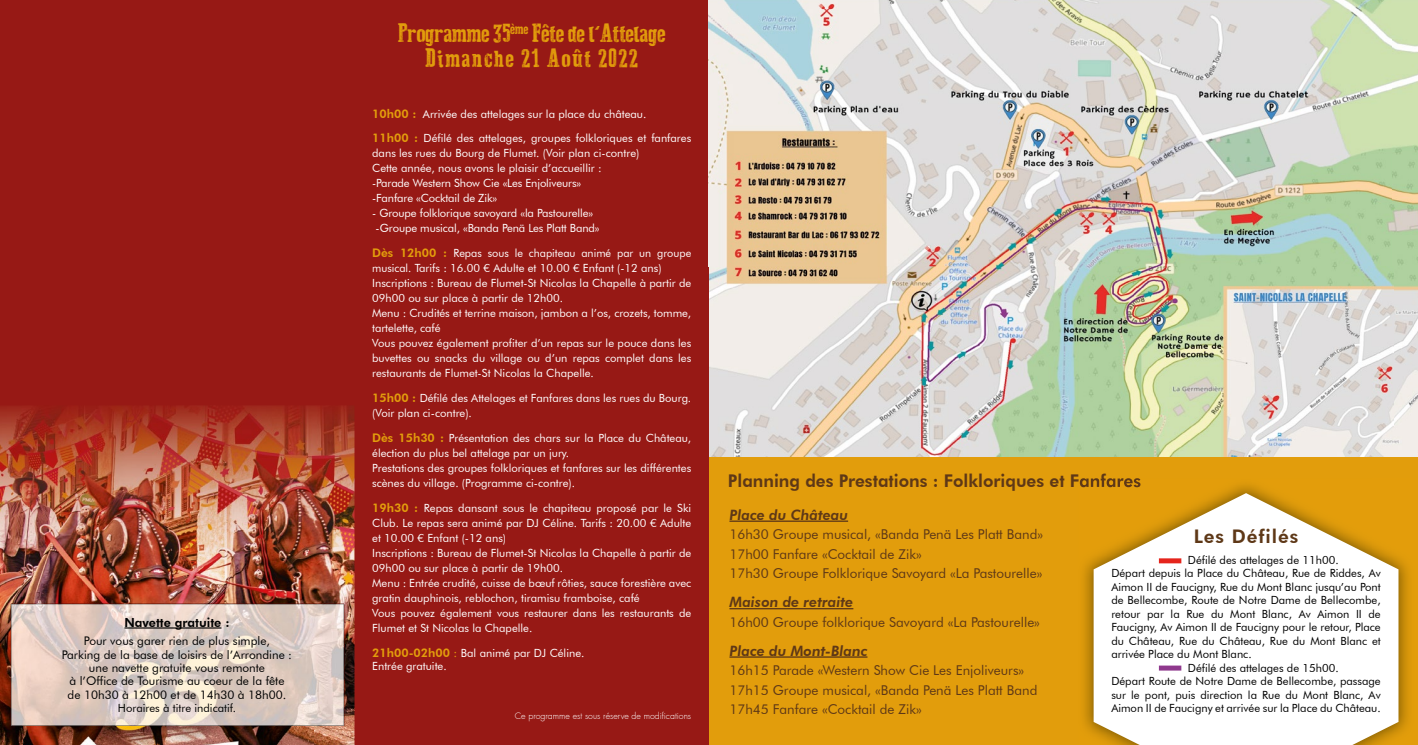
<style>
.page{position:relative;width:1418px;height:745px;background:#fff}
.page>*{position:absolute;margin:0;border:0;box-sizing:border-box;transform-origin:0 0}
.t1{font:26.25px/25px "Dust West";letter-spacing:-.02em;color:#e29d0c;text-align:center}
.t2{font:800 18.75px "Futura BT";letter-spacing:.05em;color:#5e3817}
.t3{font:800 17.5px "Futura BT";color:#5e3817}
.t4{font:italic 800 14.25px "Futura BT";color:#5e3817}
.t5{font:13.5px/19.5px "Futura BT";color:#5e3817}
.t6{font:800 12.5px "Futura BT";color:#000}
.t7{font:11.88px/13.2px "Futura BT";color:#000;text-align:center}
.t8{font:11.25px/15px "Futura BT";color:#fff}
.t9{font:11.25px "Futura BT";color:#000}
.t10{font:300 8.75px "Futura";color:#fff}
.s1{font-weight:800;font-size:11.88px;color:#e29d0c}
.s2{font-size:11.88px;color:#e29d0c}
</style>
<div class="page">
<div style="left:0;top:0;width:1417px;height:744px;background:#971915"></div>
<img style="left:709px;top:0;width:683px;height:266px">
<img style="left:1392px;top:0;width:25px;height:457px">
<img style="left:709px;top:266px;width:512px;height:191px">
<img style="left:1221px;top:266px;width:171px;height:191px">
<div style="left:709px;top:457px;width:708px;height:287px;background:#e29d0c"></div>
<hr style="left:729px;top:520px;width:119px;height:1px;background:#5e3817">
<hr style="left:729px;top:607px;width:124px;height:2px;background:#5e3817">
<hr style="left:729px;top:656px;width:138px;height:1px;background:#5e3817">
<img style="left:1084px;top:479px;width:324px;height:254px">
<img style="left:1078px;top:478px;width:62px;height:12px">
<svg style="left:1093px;top:493px;width:305px;height:251px;background:#f8edd6"></svg>
<div style="left:1158px;top:558px;width:23px;height:5px;background:#e5241c"></div>
<div style="left:1158px;top:665px;width:23px;height:5px;background:#8f398d"></div>
<img style="left:0;top:406px;width:354px;height:222px">
<img style="left:0;top:628px;width:23px;height:116px">
<img style="left:314px;top:628px;width:40px;height:116px">
<img style="left:23px;top:725px;width:291px;height:19px">
<img style="left:11px;top:603px;width:333px;height:122px">
<hr style="left:124px;top:627px;width:97px;height:1px;background:#000">
<p class="t6" style="left:124px;top:614px;width:107px">Navette gratuite :</p>
<p class="t7" style="left:62px;top:634px;width:232px">Pour vous garer rien de plus simple,<br>Parking de la base de loisirs de l’Arrondine : une navette gratuite vous remonte<br>à l’Office de Tourisme au coeur de la fête de 10h30 à 12h00 et de 14h30 à 18h00.</p>
<p class="t9" style="left:118px;top:700px;width:119px">Horaires à titre indicatif.</p>
<h1 class="t1" style="left:398px;top:21px;width:269px">Programme 35<sup>ème</sup> Fête de l’Attelage<br>Dimanche 21 Août 2022</h1>
<p class="t8" style="left:372px;top:101px;width:320px;line-height:24.8px"><span class="s1">10h00 :</span> Arrivée des attelages sur la place du château.<br><span class="s1">11h00 :</span> Défilé des attelages, groupes folkloriques et fanfares</p>
<p class="t8" style="left:372px;top:146px;width:269px">dans les rues du Bourg de Flumet. (Voir plan ci-contre)<br>Cette année, nous avons le plaisir d’accueillir : -Parade Western Show Cie «Les Enjoliveurs»<br>-Fanfare «Cocktail de Zik»</p>
<p class="t8" style="left:372px;top:206px;width:229px">- Groupe folklorique savoyard «la Pastourelle» -Groupe musical, «Banda Penä Les Platt Band»</p>
<p class="t8" style="left:372px;top:245px;width:320px"><span class="s1">Dès 12h00 :</span> Repas sous le chapiteau animé par un groupe musical. Tarifs : 16.00 € Adulte et 10.00 € Enfant (-12 ans)<br>Inscriptions : Bureau de Flumet-St Nicolas la Chapelle à partir de 09h00 ou sur place à partir de 12h00.<br>Menu : Crudités et terrine maison, jambon a l’os, crozets, tomme, tartelette, café<br>Vous pouvez également profiter d’un repas sur le pouce dans les buvettes ou snacks du village ou d’un repas complet dans les restaurants de Flumet-St Nicolas la Chapelle.</p>
<p class="t8" style="left:372px;top:390px;width:320px"><span class="s1">15h00 :</span> Défilé des Attelages et Fanfares dans les rues du Bourg. (Voir plan ci-contre).</p>
<p class="t8" style="left:372px;top:430px;width:320px"><span class="s1">Dès 15h30 :</span> Présentation des chars sur la Place du Château, élection du plus bel attelage par un jury.<br>Prestations des groupes folkloriques et fanfares sur les différentes scènes du village. (Programme ci-contre).</p>
<p class="t8" style="left:372px;top:500px;width:320px"><span class="s1">19h30 :</span> Repas dansant sous le chapiteau proposé par le Ski Club. Le repas sera animé par DJ Céline. Tarifs : 20.00 € Adulte et 10.00 € Enfant (-12 ans)<br>Inscriptions : Bureau de Flumet-St Nicolas la Chapelle à partir de 09h00 ou sur place à partir de 19h00.<br>Menu : Entrée crudité, cuisse de bœuf rôties, sauce forestière avec gratin dauphinois, reblochon, tiramisu framboise, café<br>Vous pouvez également vous restaurer dans les restaurants de Flumet et St Nicolas la Chapelle.</p>
<p class="t8" style="left:372px;top:645px;width:214px;line-height:13.5px"><span class="s1">21h00-02h00</span> <span class="s2">:</span> Bal animé par DJ Céline.<br>Entrée gratuite.</p>
<p class="t10" style="left:515px;top:709px;width:178px">Ce programme est sous réserve de modifications</p>
<h3 class="t3" style="left:728px;top:469px;width:414px">Planning des Prestations : Folkloriques et Fanfares</h3>
<p class="t4" style="left:729px;top:505px;width:120px">Place du Château</p>
<p class="t5" style="left:729px;top:524px;width:315px">16h30 Groupe musical, «Banda Penä Les Platt Band»<br>17h00 Fanfare «Cocktail de Zik»<br>17h30 Groupe Folklorique Savoyard «La Pastourelle»</p>
<p class="t4" style="left:729px;top:593px;width:125px">Maison de retraite</p>
<p class="t5" style="left:729px;top:611px;width:312px">16h00 Groupe folklorique Savoyard «La Pastourelle»</p>
<p class="t4" style="left:729px;top:641px;width:139px">Place du Mont-Blanc</p>
<p class="t5" style="left:729px;top:660px;width:309px">16h15 Parade «Western Show Cie Les Enjoliveurs»<br>17h15 Groupe musical, «Banda Penä Les Platt Band<br>17h45 Fanfare «Cocktail de Zik»</p>
<h2 class="t2" style="left:1193px;top:525px;width:106px">Les Défilés</h2>
<p class="t9" style="left:1187px;top:552px;width:152px">Défilé des attelages de 11h00.</p>
<p class="t9" style="left:1111px;top:565px;width:271px">Départ depuis la Place du Château, Rue de Riddes, Av</p>
<p class="t9" style="left:1111px;top:579px;width:271px">Aimon II de Faucigny, Rue du Mont Blanc jusqu’au Pont</p>
<p class="t9" style="left:1111px;top:592px;width:271px">de Bellecombe, Route de Notre Dame de Bellecombe,</p>
<p class="t9" style="left:1111px;top:606px;width:271px">retour par la Rue du Mont Blanc, Av Aimon II de</p>
<p class="t9" style="left:1111px;top:619px;width:271px">Faucigny, Av Aimon II de Faucigny pour le retour, Place</p>
<p class="t9" style="left:1111px;top:633px;width:271px">du Château, Rue du Château, Rue du Mont Blanc et</p>
<p class="t9" style="left:1111px;top:646px;width:142px">arrivée Place du Mont Blanc.</p>
<p class="t9" style="left:1187px;top:660px;width:152px">Défilé des attelages de 15h00.</p>
<p class="t9" style="left:1111px;top:673px;width:271px">Départ Route de Notre Dame de Bellecombe, passage</p>
<p class="t9" style="left:1111px;top:687px;width:271px">sur le pont, puis direction la Rue du Mont Blanc, Av</p>
<p class="t9" style="left:1111px;top:700px;width:271px">Aimon II de Faucigny et arrivée sur la Place du Château.</p>
</div>
